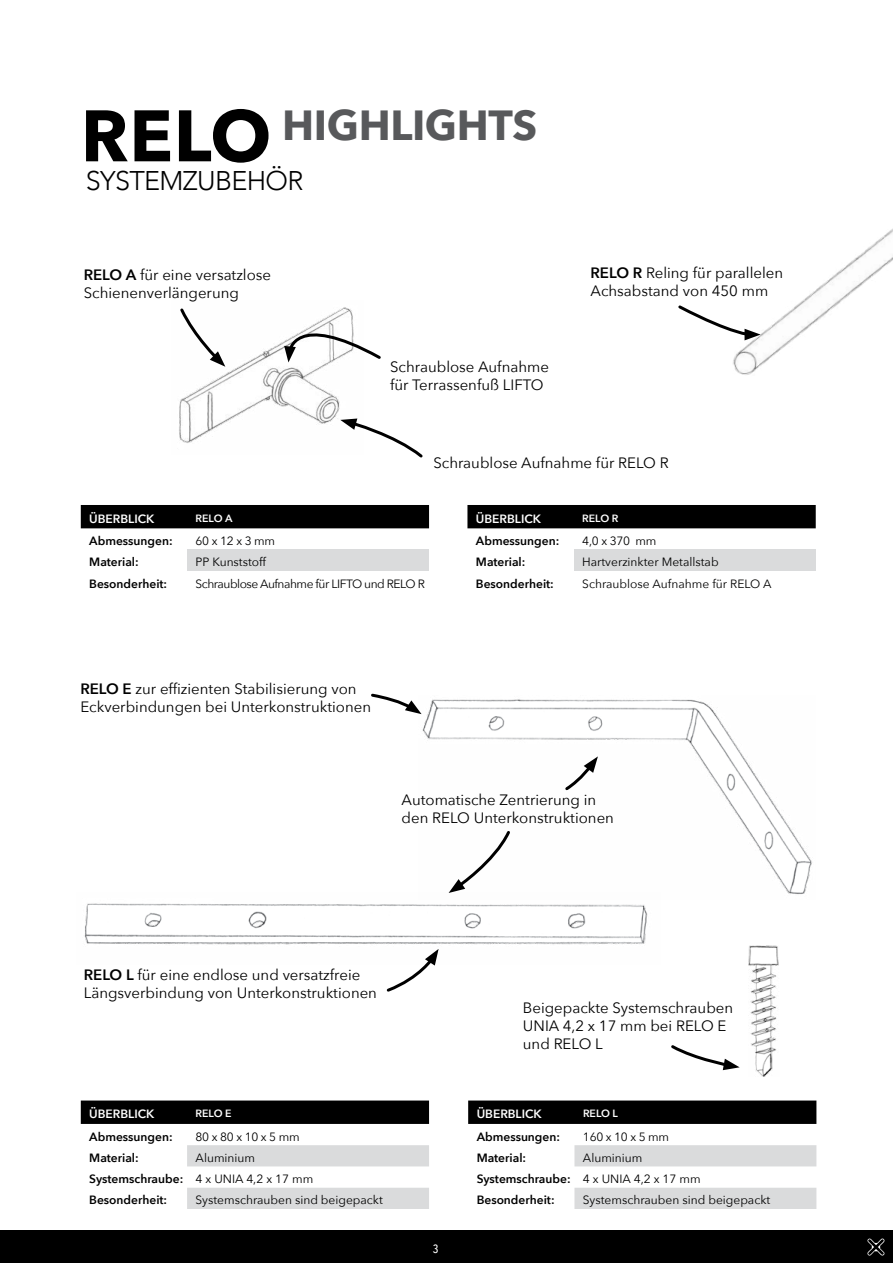
<style>
.page{position:relative;width:893px;height:1263px;background:#fff}
.page>*{position:absolute;margin:0;border:0;box-sizing:border-box;transform-origin:0 0}
.t1{font:700 42px "Avenir Next";letter-spacing:-.01em;color:#58595b}
.t2{font:300 27px "Avenir";letter-spacing:-.025em;color:#000}
.t3{font:15px/18px "Avenir Next";color:#000}
.t4{font:600 12px/21.3px "Avenir Next";color:#000}
.t5{font:12px "Avenir Next";color:#000}
.t6{font:600 12px "Avenir Next";color:#fff}
.t7{font:12px "Avenir Next";letter-spacing:-.04em;color:#000}
.t8{font:500 12px "Avenir Next Condensed";color:#fff}
.t9{font:600 10.5px "Avenir Next";color:#fff}
.s1{font-size:72px;color:#000}
.s2{font-weight:600}
.s3{font-weight:400}
</style>
<div class="page">
<img style="left:179px;top:307px;width:172px;height:136px">
<svg style="left:179px;top:307px;width:46px;height:60px"></svg>
<svg style="left:340px;top:418px;width:83px;height:40px"></svg>
<svg style="left:284px;top:310px;width:97px;height:52px"></svg>
<img style="left:733px;top:228px;width:160px;height:147px">
<svg style="left:678px;top:303px;width:83px;height:37px"></svg>
<svg style="left:81px;top:1100px;width:348px;height:24px;background:#060606"></svg>
<svg style="left:187px;top:1145px;width:242px;height:64px"></svg>
<img style="left:421px;top:699px;width:391px;height:195px">
<img style="left:84px;top:893px;width:577px;height:52px">
<svg style="left:563px;top:756px;width:35px;height:37px"></svg>
<svg style="left:371px;top:693px;width:51px;height:21px"></svg>
<svg style="left:449px;top:828px;width:63px;height:65px"></svg>
<svg style="left:386px;top:949px;width:53px;height:43px"></svg>
<svg style="left:468px;top:1100px;width:348px;height:24px;background:#060606"></svg>
<svg style="left:574px;top:1145px;width:242px;height:64px"></svg>
<div style="left:81px;top:505px;width:348px;height:23px;background:#000"></div>
<div style="left:187px;top:550px;width:242px;height:21px;background:#dadbdc"></div>
<div style="left:467px;top:505px;width:349px;height:23px;background:#000"></div>
<div style="left:574px;top:550px;width:242px;height:21px;background:#dadbdc"></div>
<img style="left:749px;top:946px;width:30px;height:131px">
<svg style="left:671px;top:1045px;width:69px;height:25px"></svg>
<div style="left:0;top:1230px;width:893px;height:33px;background:#000"></div>
<svg style="left:867px;top:1238px;width:17px;height:17px"></svg>
<h1 class="t1" style="left:81px;top:89px;width:458px"><span class="s1">RELO</span> Highlights</h1>
<h2 class="t2" style="left:86px;top:165px;width:219px">SYSTEMZUBEHÖR</h2>
<p class="t3" style="left:84px;top:266px;width:189px"><span class="s2">RELO A</span> für eine versatzlose<br>Schienenverlängerung</p>
<p class="t3" style="left:390px;top:358px;width:160px">Schraublose Aufnahme für Terrassenfuß LIFTO</p>
<p class="t3" style="left:590px;top:263px;width:194px"><span class="s2">RELO R</span> Reling für parallelen<br>Achsabstand von 450 mm</p>
<p class="t3" style="left:433px;top:453px;width:237px">Schraublose Aufnahme für RELO R</p>
<p class="t6" style="left:89px;top:508px;width:67px">überblick</p>
<p class="t9" style="left:196px;top:509px;width:38px">RELO A</p>
<p class="t4" style="left:89px;top:530px;width:85px">Abmessungen:</p>
<p class="t5" style="left:196px;top:531px;width:81px">60 x 12 x 3 mm</p>
<p class="t4" style="left:89px;top:551px;width:51px">Material:</p>
<p class="t5" style="left:196px;top:552px;width:72px">PP Kunststoff</p>
<p class="t4" style="left:89px;top:572px;width:79px">Besonderheit:</p>
<p class="t7" style="left:196px;top:573px;width:231px">Schraublose Aufnahme für LIFTO und RELO R</p>
<p class="t6" style="left:476px;top:508px;width:67px">überblick</p>
<p class="t9" style="left:582px;top:509px;width:38px">RELO R</p>
<p class="t4" style="left:476px;top:530px;width:85px">Abmessungen:</p>
<p class="t5" style="left:582px;top:531px;width:76px">4,0 x 370 mm</p>
<p class="t4" style="left:476px;top:551px;width:51px">Material:</p>
<p class="t5" style="left:582px;top:552px;width:138px">Hartverzinkter Metallstab</p>
<p class="t4" style="left:476px;top:572px;width:79px">Besonderheit:</p>
<p class="t5" style="left:582px;top:573px;width:191px">Schraublose Aufnahme für RELO A</p>
<p class="t3" style="left:80px;top:679px;width:292px"><span class="s2">RELO E</span> zur effizienten Stabilisierung von<br>Eckverbindungen bei Unterkonstruktionen</p>
<p class="t3" style="left:402px;top:790px;width:214px">Automatische Zentrierung in den RELO Unterkonstruktionen</p>
<p class="t3" style="left:84px;top:965px;width:295px"><span class="s2">RELO L</span> für eine endlose und versatzfreie<br>Längsverbindung von Unterkonstruktionen</p>
<p class="t6" style="left:89px;top:1104px;width:67px">überblick</p>
<p class="t9" style="left:196px;top:1105px;width:38px">RELO E</p>
<p class="t4" style="left:89px;top:1125px;width:85px">Abmessungen:</p>
<p class="t5" style="left:196px;top:1126px;width:106px">80 x 80 x 10 x 5 mm</p>
<p class="t4" style="left:89px;top:1147px;width:51px">Material:</p>
<p class="t4" style="left:89px;top:1147px;width:226px;text-indent:106px"><span class="s3">Aluminium<br></span>Systemschraube: <span class="s3">4 x UNIA 4,2 x 17 mm<br></span>Besonderheit:</p>
<p class="t5" style="left:196px;top:1190px;width:189px">Systemschrauben sind beigepackt</p>
<p class="t8" style="left:433px;top:1241px;width:7px">3</p>
<p class="t3" style="left:523px;top:998px;width:212px">Beigepackte Systemschrauben<br>UNIA 4,2 x 17 mm bei RELO E und RELO L</p>
<p class="t6" style="left:477px;top:1104px;width:67px">überblick</p>
<p class="t9" style="left:583px;top:1105px;width:36px">RELO L</p>
<p class="t4" style="left:477px;top:1125px;width:85px">Abmessungen:</p>
<p class="t5" style="left:583px;top:1126px;width:88px">160 x 10 x 5 mm</p>
<p class="t4" style="left:477px;top:1147px;width:51px">Material:</p>
<p class="t4" style="left:477px;top:1147px;width:226px;text-indent:106px"><span class="s3">Aluminium<br></span>Systemschraube: <span class="s3">4 x UNIA 4,2 x 17 mm<br></span>Besonderheit:</p>
<p class="t5" style="left:583px;top:1190px;width:189px">Systemschrauben sind beigepackt</p>
</div>
